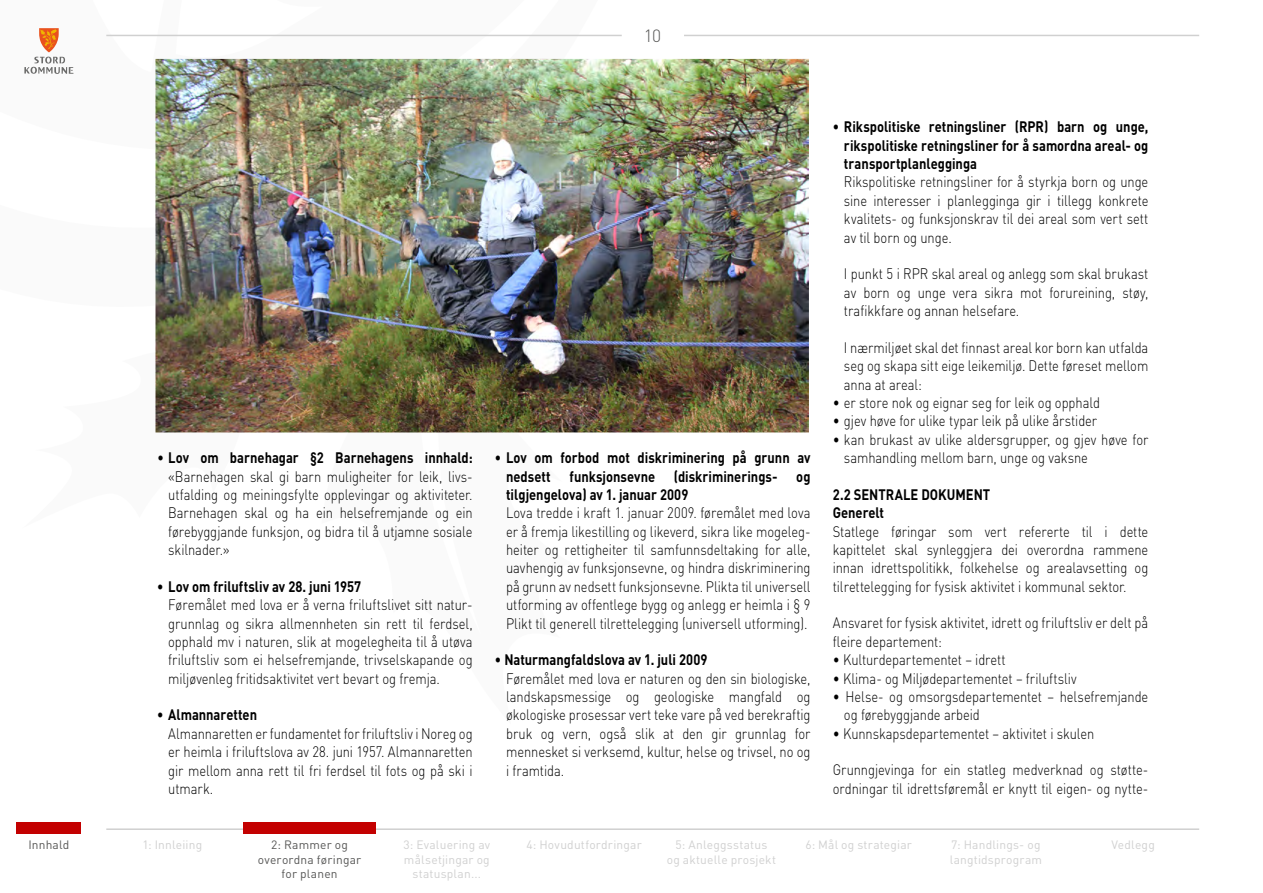
<style>
.page{position:relative;width:1263px;height:893px;background:#fff}
.page>*{position:absolute;margin:0;border:0;box-sizing:border-box;transform-origin:0 0}
.t1{font:300 17.55px "DIN";color:#575756}
.t2{font:300 15px/18.3px "DIN";letter-spacing:-.005em;color:#000;text-align:justify;scale:.86 1}
.t3{font:700 15px/18.3px "DIN";color:#000;text-align:justify;scale:.86 1}
.t4{font:12px/14.4px "DIN";letter-spacing:.015em;color:#d0d0d0;text-align:center}
.t5{font:12px/14.4px "DIN";letter-spacing:.015em;color:#575756;text-align:center}
.s1{font-weight:700}
</style>
<div class="page">
<hr style="left:106px;top:828px;width:1093px;height:2px;background:#d0d0d0">
<svg style="left:24px;top:28px;width:49px;height:46px"></svg>
<hr style="left:106px;top:35px;width:516px;height:1px;background:#d0d0d0">
<hr style="left:684px;top:35px;width:515px;height:1px;background:#d0d0d0">
<div style="left:17px;top:823px;width:64px;height:11px;background:#c30000"></div>
<div style="left:244px;top:823px;width:132px;height:11px;background:#c30000"></div>
<img style="left:155px;top:59px;width:654px;height:373px">
<p class="t1" style="left:644px;top:25px;width:19px">10</p>
<p class="t2" style="left:168px;top:448px;width:355px;text-indent:-11px">• <span class="s1">Lov om barnehagar §2 Barnehagens innhald: </span>«Barnehagen skal gi barn muligheiter for leik, livs&shy;utfalding og meiningsfylte opplevingar og aktiviteter.<br>Barnehagen skal og ha ein helsefremjande og ein føre byggjande funksjon, og bidra til å utjamne sosiale skilnader.»</p>
<p class="t3" style="left:157px;top:577px;width:239px">• Lov om friluftsliv av 28. juni 1957</p>
<p class="t2" style="left:168px;top:595px;width:355px">Føremålet med lova er å verna friluftslivet sitt natur&shy;grunnlag og sikra allmennheten sin rett til ferdsel, opphald mv i naturen, slik at mogelegheita til å utøva friluftsliv som ei helsefremjande, trivselskapande og miljøvenleg fritidsaktivitet vert bevart og fremja.</p>
<p class="t3" style="left:157px;top:705px;width:118px">• Almannaretten</p>
<p class="t2" style="left:168px;top:724px;width:355px">Almannaretten er fundamentet for friluftsliv i Noreg og er heimla i friluftslova av 28. juni 1957. Almannaretten gir mellom anna rett til fri ferdsel til fots og på ski i utmark.</p>
<p class="t3" style="left:506px;top:448px;width:355px;text-indent:-11px">• Lov om forbod mot diskriminering på grunn av nedsett funksjonsevne (diskriminerings- og tilgjengelova) av 1. januar 2009</p>
<p class="t2" style="left:506px;top:504px;width:355px">Lova tredde i kraft 1. januar 2009. føremålet med lova er å fremja likestilling og likeverd, sikra like mogeleg&shy;heiter og rettigheiter til samfunnsdeltaking for alle, uavhengig av funksjonsevne, og hindra diskrimi nering på grunn av nedsett funksjonsevne. Plikta til universell utforming av offentlege bygg og anlegg er heimla i § 9<br>Plikt til generell tilrettelegging (universell utforming).</p>
<p class="t3" style="left:495px;top:650px;width:249px">• Naturmangfaldslova av 1. juli 2009</p>
<p class="t2" style="left:506px;top:669px;width:355px">Føremålet med lova er naturen og den sin biologiske, landskapsmessige og geologiske mangfald og økologiske prosessar vert teke vare på ved berekraftig bruk og vern, også slik at den gir grunnlag for mennesket si verksemd, kultur, helse og trivsel, no og i framtida.</p>
<p class="t3" style="left:844px;top:117px;width:355px;text-indent:-11px">• Rikspolitiske retningsliner (RPR) barn og unge, rikspolitiske retningsliner for å samordna areal- og transportplanlegginga</p>
<p class="t2" style="left:844px;top:173px;width:355px">Rikspolitiske retningsliner for å styrkja born og unge sine interesser i planlegginga gir i tillegg konkrete kvalitets- og funksjons krav til dei areal som vert sett av til born og unge.</p>
<p class="t2" style="left:844px;top:265px;width:356px">I punkt 5 i RPR skal areal og anlegg som skal brukast av born og unge vera sikra mot forureining, støy, trafikk fare og annan helsefare.</p>
<p class="t2" style="left:844px;top:338px;width:355px">I nærmiljøet skal det finnast areal kor born kan utfalda seg og skapa sitt eige leikemiljø. Dette føreset mellom anna at areal:</p>
<p class="t2" style="left:833px;top:393px;width:312px">• er store nok og eignar seg for leik og opphald</p>
<p class="t2" style="left:833px;top:412px;width:309px">• gjev høve for ulike typar leik på ulike årstider</p>
<p class="t2" style="left:844px;top:430px;width:355px;text-indent:-11px">• kan brukast av ulike aldersgrupper, og gjev høve for samhandling mellom barn, unge og vaksne</p>
<p class="t3" style="left:833px;top:485px;width:185px">2.2 SENTRALE DOKUMENT<br>Generelt</p>
<p class="t2" style="left:833px;top:522px;width:368px">Statlege føringar som vert refererte til i dette kapittelet skal synleggjera dei overordna rammene innan idrettspolitikk, folkehelse og arealavsetting og tilrettelegging for fysisk aktivitet i kommunal sektor.</p>
<p class="t2" style="left:833px;top:614px;width:368px">Ansvaret for fysisk aktivitet, idrett og friluftsliv er delt på fleire departement:</p>
<p class="t2" style="left:833px;top:650px;width:203px">• Kulturdepartementet – idrett</p>
<p class="t2" style="left:833px;top:669px;width:285px">• Klima- og Miljødepartementet – friluftsliv</p>
<p class="t2" style="left:844px;top:687px;width:355px;text-indent:-11px">• Helse- og omsorgsdepartementet – helsefremjande og førebyggjande arbeid</p>
<p class="t2" style="left:833px;top:724px;width:306px">• Kunnskapsdepartementet – aktivitet i skulen</p>
<p class="t2" style="left:833px;top:761px;width:368px">Grunngjevinga for ein statleg medverknad og støtte&shy;ordningar til idrettsføremål er knytt til eigen- og nytte-</p>
<p class="t5" style="left:28px;top:838px;width:43px">Innhald</p>
<p class="t4" style="left:142px;top:838px;width:61px">1: Innleiing</p>
<p class="t4" style="left:526px;top:838px;width:117px">4: Hovudutfordringar</p>
<p class="t4" style="left:667px;top:838px;width:111px">5: Anleggsstatus<br>og aktuelle prosjekt</p>
<p class="t4" style="left:805px;top:838px;width:108px">6: Mål og strategiar</p>
<p class="t4" style="left:950px;top:838px;width:94px;text-align:left">7: Handlings- og langtidsprogram</p>
<p class="t4" style="left:403px;top:838px;width:88px">3: Evaluering av</p>
<p class="t4" style="left:1111px;top:838px;width:45px">Vedlegg</p>
<p class="t4" style="left:404px;top:852px;width:87px">målsetjingar og statusplan...</p>
<p class="t5" style="left:258px;top:838px;width:105px">2: Rammer og overordna føringar for planen</p>
</div>
